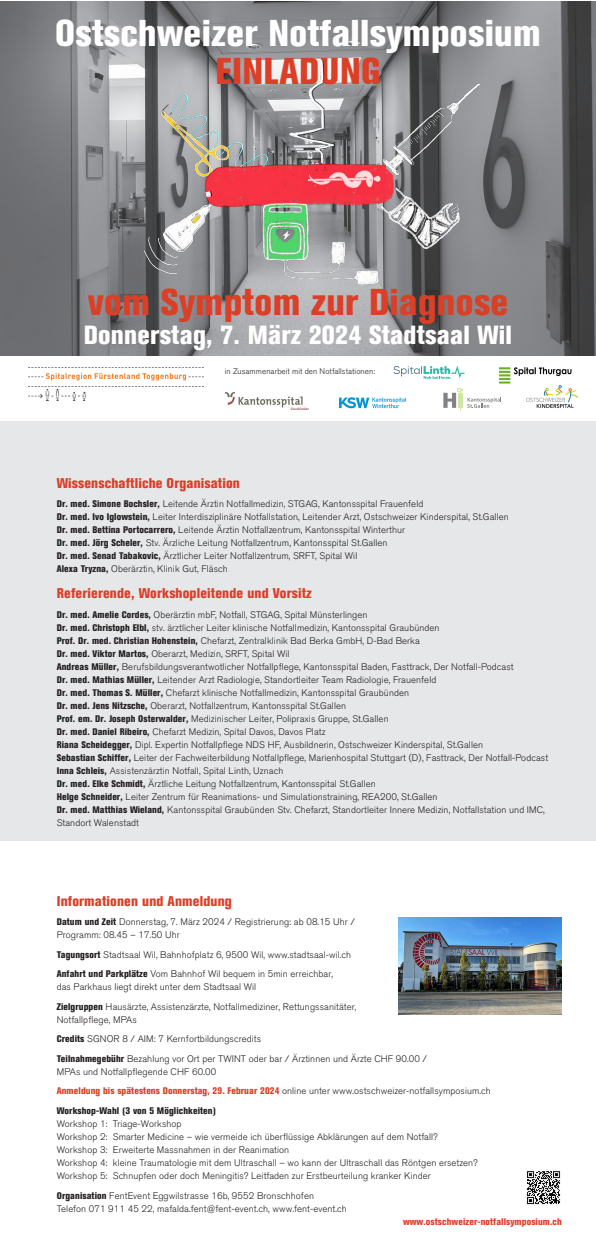
<style>
.page{position:relative;width:596px;height:1259px;background:#fff}
.page>*{position:absolute;margin:0;border:0;box-sizing:border-box;transform-origin:0 0}
.t1{font:37px/38px "Akzidenz Grotesk BQ X Bd Cnd Alt";letter-spacing:.01em;color:#fff;text-align:center}
.t2{font:37px "Akzidenz Grotesk BQ X Bd Cnd Alt";letter-spacing:.01em;color:#db3f28}
.t3{font:26px "Akzidenz Grotesk BQ X Bd Cnd Alt";letter-spacing:.01em;color:#fff}
.t4{font:14px "Akzidenz Grotesk BQ X Bd Cnd Alt";letter-spacing:.01em;color:#db3f28}
.t5{font:300 9.5px/13px "Akzidenz Grotesk BQ";letter-spacing:.01em;color:#231f20}
.t6{font:9.5px "Akzidenz Grotesk BQ X Bd Cnd Alt";letter-spacing:.01em;color:#db3f28}
.t7{font:300 8px "Akzidenz Grotesk BQ";letter-spacing:.01em;color:#231f20}
.s1{color:#db3f28}
.s2{font-family:"Akzidenz Grotesk BQ X Bd Cnd Alt";font-weight:400}
.s3{font-family:"Akzidenz Grotesk BQ X Bd Cnd Alt";font-weight:400;color:#db3f28}
</style>
<div class="page">
<img style="left:398px;top:917px;width:163px;height:97px">
<img style="left:526px;top:1171px;width:35px;height:34px">
<div style="left:0;top:421px;width:595px;height:420px;background:#e6e7e9"></div>
<img style="left:0;top:1px;width:595px;height:355px">
<img style="left:28px;top:373px;width:175px;height:28px">
<svg style="left:393px;top:365px;width:71px;height:14px"></svg>
<img style="left:339px;top:397px;width:66px;height:11px">
<img style="left:225px;top:393px;width:83px;height:16px">
<svg style="left:443px;top:388px;width:58px;height:22px"></svg>
<img style="left:526px;top:386px;width:52px;height:22px">
<img style="left:499px;top:367px;width:73px;height:17px">
<img style="left:144px;top:58px;width:335px;height:227px">
<img style="left:302px;top:166px;width:83px;height:29px">
<p class="t1" style="left:55px;top:14px;width:487px">Ostschweizer Notfallsymposium<br><span class="s1">EINLADUNG</span></p>
<p class="t2" style="left:88px;top:281px;width:422px">vom Symptom zur Diagnose</p>
<p class="t3" style="left:84px;top:320px;width:429px">Donnerstag, 7. März 2024 Stadtsaal Wil</p>
<p class="t7" style="left:225px;top:366px;width:151px">in Zusammenarbeit mit den Notfallstationen:</p>
<p class="t4" style="left:57px;top:475px;width:185px">Wissenschaftliche Organisation</p>
<p class="t5" style="left:57px;top:498px;width:453px"><span class="s2">Dr. med. Simone Bochsler,</span> Leitende Ärztin Notfallmedizin, STGAG, Kantonsspital Frauenfeld<br><span class="s2">Dr. med. Ivo Iglowstein,</span> Leiter Interdisziplinäre Notfallstation, Leitender Arzt, Ostschweizer Kinderspital, St.Gallen <span class="s2">Dr. med. Bettina Portocarrero,</span> Leitende Ärztin Notfallzentrum, Kantonsspital Winterthur<br><span class="s2">Dr. med. Jörg Scheler,</span> Stv. Ärzliche Leitung Notfallzentrum, Kantonsspital St.Gallen<br><span class="s2">Dr. med. Senad Tabakovic,</span> Ärztlicher Leiter Notfallzentrum, SRFT, Spital Wil<br><span class="s2">Alexa Tryzna,</span> Oberärztin, Klinik Gut, Fläsch</p>
<p class="t4" style="left:57px;top:585px;width:256px">Referierende, Workshopleitende und Vorsitz</p>
<p class="t5" style="left:57px;top:608px;width:492px"><span class="s2">Dr. med. Amelie Cordes,</span> Oberärztin mbF, Notfall, STGAG, Spital Münsterlingen<br><span class="s2">Dr. med. Christoph Elbl,</span> stv. ärztlicher Leiter klinische Notfallmedizin, Kantonsspital Graubünden<br><span class="s2">Prof. Dr. med. Christian Hohenstein,</span> Chefarzt, Zentralklinik Bad Berka GmbH, D-Bad Berka<br><span class="s2">Dr. med. Viktor Martos,</span> Oberarzt, Medizin, SRFT, Spital Wil<br><span class="s2">Andreas Müller,</span> Berufsbildungsverantwotlicher Notfallpflege, Kantonsspital Baden, Fasttrack, Der Notfall-Podcast<br><span class="s2">Dr. med. Mathias Müller,</span> Leitender Arzt Radiologie, Standortleiter Team Radiologie, Frauenfeld<br><span class="s2">Dr. med. Thomas S. Müller,</span> Chefarzt klinische Notfallmedizin, Kantonsspital Graubünden<br><span class="s2">Dr. med. Jens Nitzsche,</span> Oberarzt, Notfallzentrum, Kantonsspital St.Gallen<br><span class="s2">Prof. em. Dr. Joseph Osterwalder,</span> Medizinischer Leiter, Polipraxis Gruppe, St.Gallen<br><span class="s2">Dr. med. Daniel Ribeiro,</span> Chefarzt Medizin, Spital Davos, Davos Platz<br><span class="s2">Riana Scheidegger,</span> Dipl. Expertin Notfallpflege NDS HF, Ausbildnerin, Ostschweizer Kinderspital, St.Gallen<br><span class="s2">Sebastian Schiffer,</span> Leiter der Fachweiterbildung Notfallpflege, Marienhospital Stuttgart (D), Fasttrack, Der Notfall-Podcast <span class="s2">Inna Schleis,</span> Assistenzärztin Notfall, Spital Linth, Uznach<br><span class="s2">Dr. med. Elke Schmidt,</span> Ärztliche Leitung Notfallzentrum, Kantonsspital St.Gallen<br><span class="s2">Helge Schneider,</span> Leiter Zentrum für Reanimations- und Simulationstraining, REA200, St.Gallen<br><span class="s2">Dr. med. Matthias Wieland,</span> Kantonsspital Graubünden Stv. Chefarzt, Standortleiter Innere Medizin, Notfallstation und IMC, Standort Walenstadt</p>
<p class="t4" style="left:57px;top:893px;width:176px">Informationen und Anmeldung</p>
<p class="t5" style="left:57px;top:916px;width:299px"><span class="s2">Datum und Zeit</span> Donnerstag, 7. März 2024 / Registrierung: ab 08.15 Uhr /<br>Programm: 08.45 – 17.50 Uhr</p>
<p class="t5" style="left:57px;top:945px;width:296px;line-height:19.5px"><span class="s2">Tagungsort</span> Stadtsaal Wil, Bahnhofplatz 6, 9500 Wil, www.stadtsaal-wil.ch<br><span class="s2">Anfahrt und Parkplätze</span> Vom Bahnhof Wil bequem in 5min erreichbar,</p>
<p class="t5" style="left:57px;top:977px;width:301px;line-height:19.5px">das Parkhaus liegt direkt unter dem Stadtsaal Wil<br><span class="s2">Zielgruppen</span> Hausärzte, Assistenzärzte, Notfallmediziner, Rettungssanitäter,</p>
<p class="t5" style="left:57px;top:1010px;width:372px;line-height:19.5px">Notfallpflege, MPAs<br><span class="s2">Credits</span> SGNOR 8 / AIM: 7 Kernfortbildungscredits<br><span class="s2">Teilnahmegebühr</span> Bezahlung vor Ort per TWINT oder bar / Ärztinnen und Ärzte CHF 90.00 /</p>
<p class="t5" style="left:57px;top:1062px;width:435px;line-height:19.5px">MPAs und Notfallpflegende CHF 60.00<br><span class="s3">Anmeldung bis spätestens Donnerstag, 29. Februar 2024</span> online unter www.ostschweizer-notfallsymposium.ch<br><span class="s2">Workshop-Wahl (3 von 5 Möglichkeiten)</span></p>
<p class="t5" style="left:57px;top:1117px;width:422px">Workshop 1: Triage-Workshop<br>Workshop 2: Smarter Medicine – wie vermeide ich überflüssige Abklärungen auf dem Notfall?<br>Workshop 3: Erweiterte Massnahmen in der Reanimation<br>Workshop 4: kleine Traumatologie mit dem Ultraschall – wo kann der Ultraschall das Röntgen ersetzen?<br>Workshop 5: Schnupfen oder doch Meningitis? Leitfaden zur Erstbeurteilung kranker Kinder</p>
<p class="t5" style="left:57px;top:1189px;width:291px"><span class="s2">Organisation</span> FentEvent Eggwilstrasse 16b, 9552 Bronschhofen<br>Telefon 071 911 45 22, mafalda.fent@fent-event.ch, www.fent-event.ch</p>
<p class="t6" style="left:403px;top:1215px;width:160px">www.ostschweizer-notfallsymposium.ch</p>
</div>
